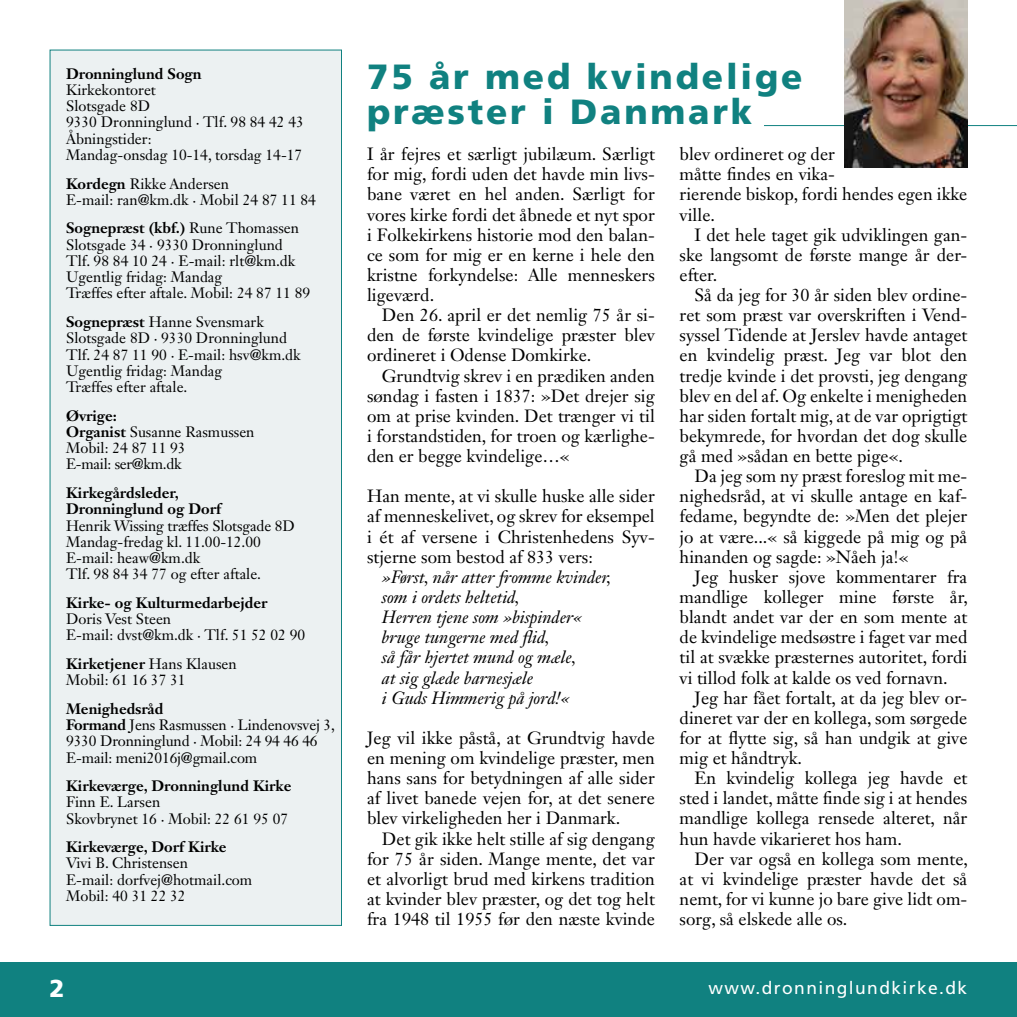
<style>
.page{position:relative;width:1017px;height:1017px;background:#fff}
.page>*{position:absolute;margin:0;border:0;box-sizing:border-box;transform-origin:0 0}
.t1{font:900 35px/35px "Frutiger";letter-spacing:.08em;color:#108180}
.t2{font:900 24.5px "Frutiger";color:#fff}
.t3{font:17.5px/20.1px "Janson Text LT Std";color:#000;text-align:justify}
.t4{font:italic 17.5px/20.1px "Janson Text LT Std";color:#000}
.t5{font:17.5px "Frutiger";letter-spacing:.08em;color:#fff}
.t6{font:14.88px/16.3px "Janson Text LT Std";color:#000}
.t7{font:700 14.88px/16.3px "Janson Text LT Std";color:#000}
.s1{font-weight:700}
</style>
<div class="page">
<div style="left:0;top:962px;width:1017px;height:55px;background:#108180"></div>
<div style="left:50px;top:50px;width:292px;height:876px;background:#ecf1f2;border:1px solid #108180"></div>
<hr style="left:764px;top:125px;width:253px;height:1px;background:#108180">
<img style="left:845px;top:0;width:122px;height:168px">
<p class="t7" style="left:66px;top:65px;width:137px">Dronninglund Sogn</p>
<p class="t6" style="left:66px;top:82px;width:239px">Kirkekontoret<br>Slotsgade 8D<br>9330 Dronninglund · Tlf. 98 84 42 43<br>Åbningstider:<br>Mandag-onsdag 10-14, torsdag 14-17</p>
<p class="t6" style="left:66px;top:175px;width:251px"><span class="s1">Kordegn</span> Rikke Andersen<br>E-mail: ran@km.dk · Mobil 24 87 11 84</p>
<p class="t6" style="left:66px;top:220px;width:246px"><span class="s1">Sognepræst (kbf.)</span> Rune Thomassen Slotsgade 34 · 9330 Dronninglund Tlf. 98 84 10 24 · E-mail: rlt@km.dk Ugentlig fridag: Mandag<br>Træffes efter aftale. Mobil: 24 87 11 89</p>
<p class="t6" style="left:66px;top:314px;width:236px"><span class="s1">Sognepræst</span> Hanne Svensmark<br>Slotsgade 8D · 9330 Dronninglund<br>Tlf. 24 87 11 90 · E-mail: hsv@km.dk<br>Ugentlig fridag: Mandag<br>Træffes efter aftale.</p>
<p class="t6" style="left:66px;top:407px;width:190px"><span class="s1">Øvrige:<br>Organist</span> Susanne Rasmussen<br>Mobil: 24 87 11 93<br>E-mail: ser@km.dk</p>
<p class="t7" style="left:66px;top:484px;width:156px">Kirkegårdsleder,<br>Dronninglund og Dorf</p>
<p class="t6" style="left:66px;top:517px;width:230px">Henrik Wissing træffes Slotsgade 8D<br>Mandag-fredag kl. 11.00-12.00<br>E-mail: heaw@km.dk<br>Tlf. 98 84 34 77 og efter aftale.</p>
<p class="t7" style="left:66px;top:594px;width:203px">Kirke- og Kulturmedarbejder</p>
<p class="t6" style="left:66px;top:611px;width:241px">Doris Vest Steen<br>E-mail: dvst@km.dk · Tlf. 51 52 02 90</p>
<p class="t6" style="left:66px;top:656px;width:172px"><span class="s1">Kirketjener</span> Hans Klausen<br>Mobil: 61 16 37 31</p>
<p class="t6" style="left:66px;top:700px;width:270px"><span class="s1">Menighedsråd<br>Formand</span> Jens Rasmussen · Lindenovsvej 3,<br>9330 Dronninglund · Mobil: 24 94 46 46<br>E-mail: meni2016j@gmail.com</p>
<p class="t7" style="left:66px;top:778px;width:227px">Kirkeværge, Dronninglund Kirke</p>
<p class="t6" style="left:66px;top:794px;width:224px">Finn E. Larsen<br>Skovbrynet 16 · Mobil: 22 61 95 07</p>
<p class="t7" style="left:66px;top:839px;width:162px">Kirkeværge, Dorf Kirke</p>
<p class="t6" style="left:66px;top:855px;width:188px">Vivi B. Christensen<br>E-mail: dorfvej@hotmail.com<br>Mobil: 40 31 22 32</p>
<h1 class="t1" style="left:367px;top:59px;width:437px">75 år med kvindelige præster i Danmark</h1>
<p class="t3" style="left:367px;top:144px;width:289px">I år fejres et særligt jubilæum. Særligt for mig, fordi uden det havde min livs&shy;bane været en hel anden. Særligt for vores kirke fordi det åbnede et nyt spor i Folkekirkens historie mod den balan&shy;ce som for mig er en kerne i hele den kristne forkyndelse: Alle menneskers ligeværd.</p>
<p class="t3" style="left:367px;top:305px;width:289px;text-indent:15px">Den 26. april er det nemlig 75 år si&shy;den de første kvindelige præster blev ordineret i Odense Domkirke.</p>
<p class="t3" style="left:367px;top:365px;width:289px;text-indent:15px">Grundtvig skrev i en prædiken anden søndag i fasten i 1837: »Det drejer sig om at prise kvinden. Det trænger vi til i forstandstiden, for troen og kærlighe&shy;den er begge kvindelige…«</p>
<p class="t3" style="left:367px;top:486px;width:289px">Han mente, at vi skulle huske alle sider af menneskelivet, og skrev for eksempel i ét af versene i Christenhedens Syv&shy;stjerne som bestod af 833 vers:</p>
<p class="t4" style="left:382px;top:567px;width:231px">»Først, når atter fromme kvinder, som i ordets heltetid,<br>Herren tjene som »bispinder« bruge tungerne med flid,<br>så får hjertet mund og mæle,<br>at sig glæde barnesjæle<br>i Guds Himmerig på jord!«</p>
<p class="t3" style="left:367px;top:728px;width:289px">Jeg vil ikke påstå, at Grundtvig havde en mening om kvindelige præster, men hans sans for betydningen af alle sider af livet banede vejen for, at det senere blev virkeligheden her i Danmark.</p>
<p class="t3" style="left:367px;top:828px;width:289px;text-indent:15px">Det gik ikke helt stille af sig dengang for 75 år siden. Mange mente, det var et alvorligt brud med kirkens tradition at kvinder blev præster, og det tog helt fra 1948 til 1955 før den næste kvinde</p>
<p class="t3" style="left:680px;top:144px;width:289px;text-align:left">blev ordineret og der<br>måtte findes en vika-<br>rierende biskop, fordi hendes egen ikke ville.</p>
<p class="t3" style="left:680px;top:224px;width:289px;text-indent:15px">I det hele taget gik udviklingen gan&shy;ske langsomt de første mange år der&shy;efter.</p>
<p class="t3" style="left:680px;top:285px;width:289px;text-indent:15px">Så da jeg for 30 år siden blev ordine&shy;ret som præst var overskriften i Vend&shy;syssel Tidende at Jerslev havde antaget en kvindelig præst. Jeg var blot den tredje kvinde i det provsti, jeg dengang blev en del af. Og enkelte i menigheden har siden fortalt mig, at de var oprigtigt bekymrede, for hvordan det dog skulle gå med »sådan en bette pige«.</p>
<p class="t3" style="left:680px;top:466px;width:289px;text-indent:15px">Da jeg som ny præst foreslog mit me&shy;nighedsråd, at vi skulle antage en kaf&shy;fedame, begyndte de: »Men det plejer jo at være...« så kiggede på mig og på hinanden og sagde: »Nåeh ja!«</p>
<p class="t3" style="left:680px;top:567px;width:290px;text-indent:15px">Jeg husker sjove kommentarer fra mandlige kolleger mine første år, blandt andet var der en som mente at de kvindelige medsøstre i faget var med til at svække præsternes autoritet, fordi vi tillod folk at kalde os ved fornavn.</p>
<p class="t3" style="left:680px;top:687px;width:289px;text-indent:15px">Jeg har fået fortalt, at da jeg blev or&shy;dineret var der en kollega, som sørgede for at flytte sig, så han undgik at give mig et håndtryk.</p>
<p class="t3" style="left:680px;top:768px;width:289px;text-indent:15px">En kvindelig kollega jeg havde et sted i landet, måtte finde sig i at hendes mandlige kollega rensede alteret, når hun havde vikarieret hos ham.</p>
<p class="t3" style="left:680px;top:848px;width:290px;text-indent:15px">Der var også en kollega som mente, at vi kvindelige præster havde det så nemt, for vi kunne jo bare give lidt om&shy;sorg, så elskede alle os.</p>
<h2 class="t2" style="left:50px;top:974px;width:16px">2</h2>
<p class="t5" style="left:709px;top:978px;width:260px">www.dronninglundkirke.dk</p>
</div>
